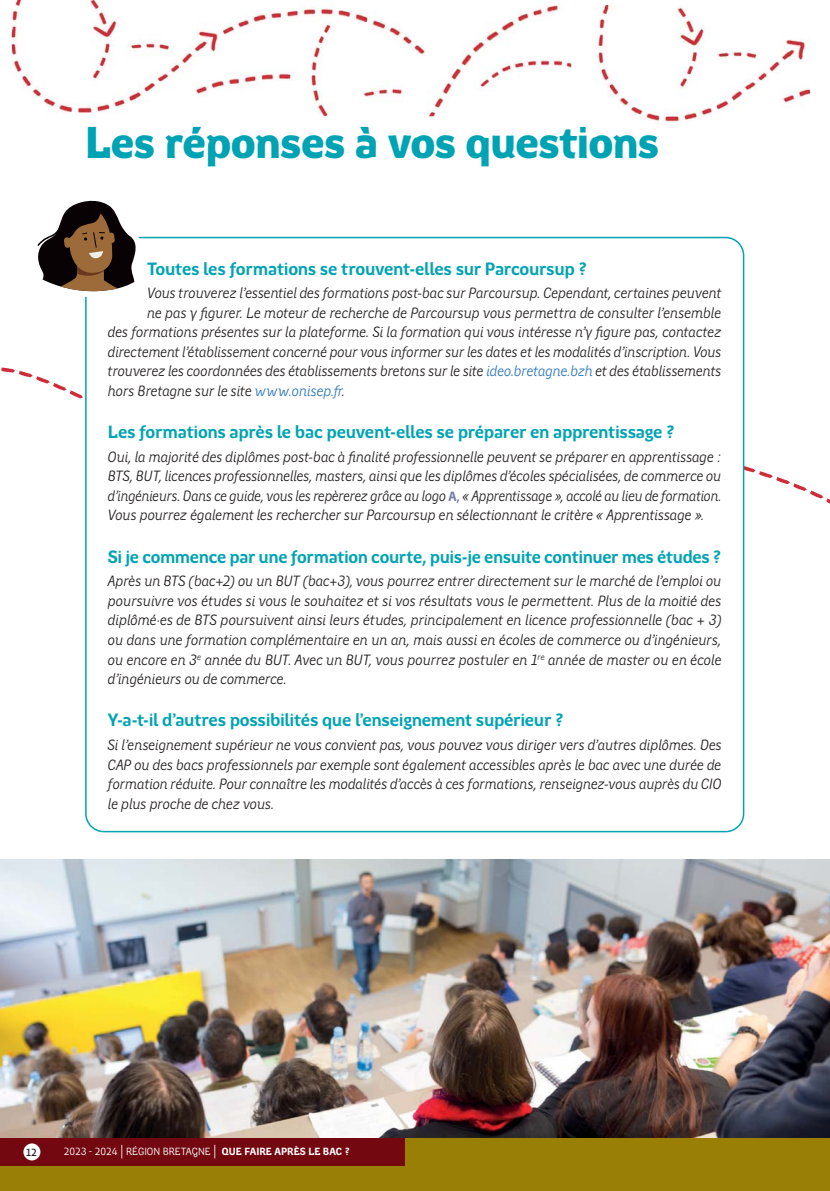
<style>
.page{position:relative;width:830px;height:1191px;background:#fff}
.page>*{position:absolute;margin:0;border:0;box-sizing:border-box;transform-origin:0 0}
.t1{font:900 45px "Region Bretagne New";letter-spacing:-.025em;color:#00a3b3}
.t2{font:700 18px "Region Bretagne New";letter-spacing:-.02em;color:#00a3b3}
.t3{font:italic 15px/19.5px "Region Bretagne New";letter-spacing:-.01em;color:#231f20;text-align:justify}
.t4{font:10.5px "Region Bretagne New";color:#fff}
.t5{font:500 10.5px "Region Bretagne New";color:#231f20}
.s1{color:#2d77b8}
.s2{font-weight:700;font-style:normal;font-size:13.5px;color:#7578ab}
.s3{font-size:13.5px}
.s4{font-weight:700}
</style>
<div class="page">
<img style="left:11px;top:0;width:560px;height:116px">
<svg style="left:584px;top:5px;width:226px;height:362px"></svg>
<img style="left:0;top:859px;width:829px;height:279px">
<svg style="left:85px;top:237px;width:659px;height:595px"></svg>
<svg style="left:37px;top:200px;width:109px;height:97px"></svg>
<div style="left:0;top:1138px;width:829px;height:52px;background:#997f06"></div>
<div style="left:0;top:1138px;width:404px;height:27px;background:#740811"></div>
<div style="left:23px;top:1143px;width:17px;height:17px;background:#fff;border-radius:50%"></div>
<h1 class="t1" style="left:85px;top:126px;width:575px">Les réponses à vos questions</h1>
<p class="t2" style="left:147px;top:262px;width:441px">Toutes les formations se trouvent-elles sur Parcoursup ?</p>
<p class="t3" style="left:147px;top:285px;width:575px">Vous trouverez l’essentiel des formations post-bac sur Parcoursup. Cependant, certaines peuvent</p>
<p class="t3" style="left:147px;top:304px;width:575px">ne pas y figurer. Le moteur de recherche de Parcoursup vous permettra de consulter l’ensemble</p>
<p class="t3" style="left:108px;top:324px;width:614px">des formations présentes sur la plateforme. Si la formation qui vous intéresse n’y figure pas, contactez</p>
<p class="t3" style="left:108px;top:343px;width:615px">directement l’établissement concerné pour vous informer sur les dates et les modalités d’inscription. Vous</p>
<p class="t3" style="left:108px;top:363px;width:615px">trouverez les coordonnées des établissements bretons sur le site <span class="s1">ideo.bretagne.bzh</span> et des établissements</p>
<p class="t3" style="left:108px;top:382px;width:239px">hors Bretagne sur le site <span class="s1">www.onisep.-</span>.</p>
<p class="t2" style="left:108px;top:425px;width:568px">Les formations après le bac peuvent-elles se préparer en apprentissage ?</p>
<p class="t3" style="left:108px;top:448px;width:615px">Oui, la majorité des diplômes post-bac à finalité professionnelle peuvent se préparer en apprentissage :<br>BTS, BUT, licences professionnelles, masters, ainsi que les diplômes d’écoles spécialisées, de commerce ou d’ingénieurs. Dans ce guide, vous les repèrerez grâce au logo <span class="s2">A,</span> « Apprentissage », accolé au lieu de formation.<br>Vous pourrez également les rechercher sur Parcoursup en sélectionnant le critère « Apprentissage ».</p>
<p class="t2" style="left:108px;top:550px;width:615px">Si je commence par une formation courte, puis-je ensuite continuer mes études ?</p>
<p class="t3" style="left:108px;top:573px;width:615px">Après un BTS (bac+2) ou un BUT (bac+3), vous pourrez entrer directement sur le marché de l’emploi ou poursuivre vos études si vous le souhaitez et si vos résultats vous le permettent. Plus de la moitié des diplômé·es de BTS poursuivent ainsi leurs études, principalement en licence professionnelle (bac + 3) ou dans une formation complémentaire en un an, mais aussi en écoles de commerce ou d’ingénieurs, ou encore en 3<sup>e</sup> année du BUT. Avec un BUT, vous pourrez postuler en 1<sup>re</sup> année de master ou en école d’ingénieurs ou de commerce.</p>
<p class="t2" style="left:108px;top:713px;width:457px">Y-a-t-il d’autres possibilités que l’enseignement supérieur ?</p>
<p class="t3" style="left:108px;top:736px;width:615px">Si l’enseignement supérieur ne vous convient pas, vous pouvez vous diriger vers d’autres diplômes. Des CAP ou des bacs professionnels par exemple sont également accessibles après le bac avec une durée de formation réduite. Pour connaître les modalités d’accès à ces formations, renseignez-vous auprès du CIO le plus proche de chez vous.</p>
<p class="t5" style="left:26px;top:1148px;width:12px">12</p>
<p class="t4" style="left:64px;top:1147px;width:287px">2023 - 2024 <span class="s3">|</span> RÉGION BRETAGNE <span class="s3">|</span> <span class="s4">QUE FAIRE APRÈS LE BAC ?</span></p>
</div>
